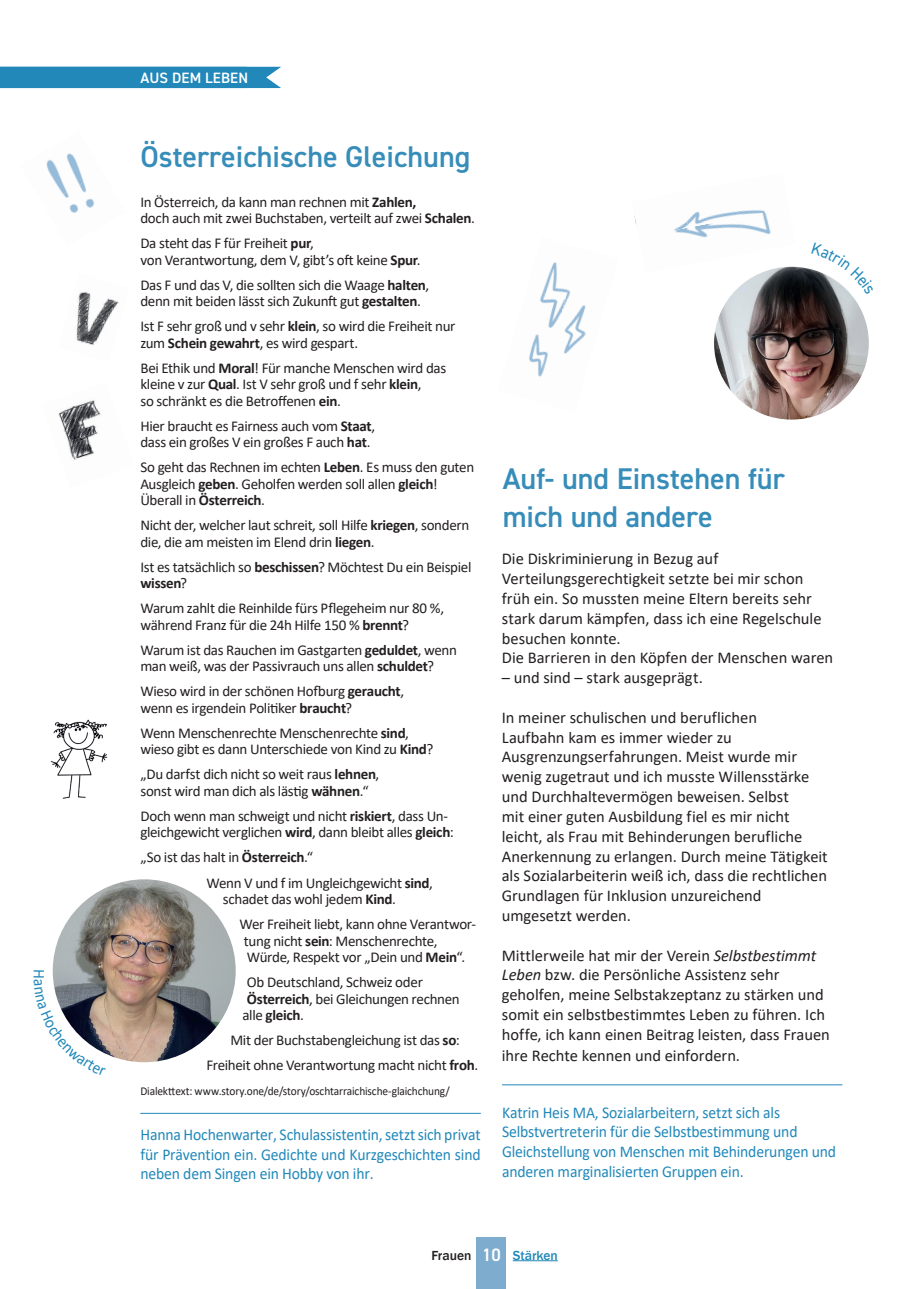
<style>
.page{position:relative;width:919px;height:1289px;background:#fff}
.page>*{position:absolute;margin:0;border:0;box-sizing:border-box;transform-origin:0 0}
.t1{font:600 30px/37.5px "DIN2014";color:#378db9}
.t2{font:16.5px/19.8px "Calibri";letter-spacing:-.005em;color:#231f20}
.t3{font:16.5px/19.8px "Calibri";letter-spacing:-.01em;color:#2188b9;text-align:justify;scale:.95 1}
.t4{font:15px/16.5px "Calibri";letter-spacing:-.025em;color:#231f20}
.t5{font:600 15px "DIN2014";letter-spacing:.01em;color:#fff}
.t6{font:700 15px "Calibri";letter-spacing:-.02em;color:#231f20}
.t7{font:500 13.5px "Franklin Gothic";color:#2188b9}
.t8{font:12px "Calibri";letter-spacing:-.01em;color:#231f20;scale:.95 1}
.s1{font-weight:700}
.s2{font-weight:400}
.s3{font-style:italic}
.s4{color:#231f20}
.s5{font-family:"DIN2014";font-weight:600;font-size:18px;color:#fff}
</style>
<div class="page">
<div style="left:0;top:67px;width:281px;height:21px;background:#2188b9"></div>
<div style="left:476px;top:1237px;width:30px;height:51px;background:#7eaccf"></div>
<hr style="left:512px;top:1260px;width:45px;height:1px;background:#2188b9">
<hr style="left:140px;top:1112px;width:340px;height:1px;background:#2188b9">
<img style="left:53px;top:879px;width:183px;height:183px;border-radius:91px">
<hr style="left:502px;top:1084px;width:340px;height:1px;background:#2188b9">
<img style="left:544px;top:262px;width:13px;height:26px">
<img style="left:565px;top:289px;width:5px;height:10px">
<img style="left:534px;top:288px;width:31px;height:51px">
<img style="left:550px;top:299px;width:36px;height:51px">
<img style="left:529px;top:339px;width:11px;height:24px">
<img style="left:536px;top:350px;width:34px;height:27px">
<img style="left:46px;top:160px;width:4px;height:14px">
<img style="left:50px;top:153px;width:30px;height:35px">
<img style="left:59px;top:188px;width:14px;height:25px">
<img style="left:73px;top:171px;width:22px;height:42px">
<img style="left:634px;top:215px;width:54px;height:19px">
<img style="left:688px;top:227px;width:50px;height:11px">
<img style="left:681px;top:211px;width:57px;height:16px">
<img style="left:738px;top:218px;width:33px;height:16px">
<img style="left:731px;top:210px;width:36px;height:8px">
<img style="left:78px;top:292px;width:41px;height:18px">
<img style="left:76px;top:310px;width:38px;height:35px">
<img style="left:58px;top:400px;width:43px;height:23px">
<img style="left:62px;top:423px;width:36px;height:37px">
<img style="left:51px;top:719px;width:57px;height:80px">
<svg style="left:52px;top:970px;width:60px;height:87px"></svg>
<img style="left:714px;top:266px;width:155px;height:154px">
<p class="t5" style="left:140px;top:68px;width:109px">AUS DEM LEBEN</p>
<p class="t5" style="left:152px;top:68px;width:69px">VORWORT</p>
<h1 class="t1" style="left:140px;top:137px;width:331px">Österreichische Gleichung</h1>
<p class="t4" style="left:140px;top:193px;width:336px">In Österreich, da kann man rechnen mit <span class="s1">Zahlen,<br></span>doch auch mit zwei Buchstaben, verteilt auf zwei <span class="s1">Schalen</span>.</p>
<p class="t4" style="left:140px;top:234px;width:282px">Da steht das F für Freiheit <span class="s1">pur</span>,<br>von Verantwortung, dem V, gibt’s oft keine <span class="s1">Spur</span>.</p>
<p class="t4" style="left:140px;top:276px;width:290px">Das F und das V, die sollten sich die Waage <span class="s1">halten</span>, denn mit beiden lässt sich Zukunft gut <span class="s1">gestalten</span>.</p>
<p class="t4" style="left:140px;top:317px;width:316px">Ist F sehr groß und v sehr <span class="s1">klein</span>, so wird die Freiheit nur zum <span class="s1">Schein gewahrt</span>, es wird gespart.</p>
<p class="t4" style="left:140px;top:359px;width:307px">Bei Ethik und <span class="s1">Moral</span>! Für manche Menschen wird das kleine v zur <span class="s1">Qual</span>. Ist V sehr groß und f sehr <span class="s1">klein</span>,<br>so schränkt es die Betroffenen <span class="s1">ein</span>.</p>
<p class="t4" style="left:140px;top:417px;width:236px">Hier braucht es Fairness auch vom <span class="s1">Staat</span>, dass ein großes V ein großes F auch <span class="s1">hat</span>.</p>
<p class="t4" style="left:140px;top:458px;width:335px">So geht das Rechnen im echten <span class="s1">Leben</span>. Es muss den guten<br>Ausgleich <span class="s1">geben</span>. Geholfen werden soll allen <span class="s1">gleich</span>!<br>Überall in <span class="s1">Österreich</span>.</p>
<p class="t4" style="left:140px;top:516px;width:330px">Nicht der, welcher laut schreit, soll Hilfe <span class="s1">kriegen</span>, sondern die, die am meisten im Elend drin <span class="s1">liegen</span>.</p>
<p class="t4" style="left:140px;top:558px;width:332px">Ist es tatsächlich so <span class="s1">beschissen</span>? Möchtest Du ein Beispiel <span class="s1">wissen</span>?</p>
<p class="t4" style="left:140px;top:599px;width:305px">Warum zahlt die Reinhilde fürs Pflegeheim nur 80 %, während Franz für die 24h Hilfe 150 % <span class="s1">brennt</span>?</p>
<p class="t4" style="left:140px;top:641px;width:318px">Warum ist das Rauchen im Gastgarten <span class="s1">geduldet</span>, wenn man weiß, was der Passivrauch uns allen <span class="s1">schuldet</span>?</p>
<p class="t4" style="left:140px;top:682px;width:265px">Wieso wird in der schönen Hofburg <span class="s1">geraucht</span>, wenn es irgendein Politiker <span class="s1">braucht</span>?</p>
<p class="t4" style="left:140px;top:724px;width:294px">Wenn Menschenrechte Menschenrechte <span class="s1">sind</span>, wieso gibt es dann Unterschiede von Kind zu <span class="s1">Kind</span>?</p>
<p class="t4" style="left:140px;top:765px;width:240px">„Du darfst dich nicht so weit raus <span class="s1">lehnen</span>, sonst wird man dich als lästig <span class="s1">wähnen</span>.“</p>
<p class="t4" style="left:140px;top:807px;width:315px">Doch wenn man schweigt und nicht <span class="s1">riskiert</span>, dass Un&shy;gleichgewicht verglichen <span class="s1">wird</span>, dann bleibt alles <span class="s1">gleich</span>:</p>
<p class="t4" style="left:206px;top:844px;width:228px;line-height:25px;text-indent:-66px">„So ist das halt in <span class="s1">Österreich</span>.“<br>Wenn V und f im Ungleichgewicht <span class="s1">sind</span>,</p>
<p class="t4" style="left:239px;top:886px;width:238px;line-height:25px;text-indent:-16px">schadet das wohl jedem <span class="s1">Kind</span>.<br>Wer Freiheit liebt, kann ohne Verantwor-</p>
<p class="t4" style="left:244px;top:931px;width:223px">tung nicht <span class="s1">sein</span>: Menschenrechte,<br>Würde, Respekt vor „Dein und <span class="s1">Mein</span>“.</p>
<p class="t4" style="left:247px;top:973px;width:177px">Ob Deutschland, Schweiz oder</p>
<p class="t4" style="left:247px;top:989px;width:214px"><span class="s1">Österreich</span>, bei Gleichungen rechnen</p>
<p class="t6" style="left:242px;top:1004px;width:63px"><span class="s2">alle</span> gleich<span class="s2">.</span></p>
<p class="t4" style="left:206px;top:1027px;width:273px;line-height:25px;text-align:center">Mit der Buchstabengleichung ist das <span class="s1">so</span>:<br>Freiheit ohne Verantwortung macht nicht <span class="s1">froh</span>.</p>
<p class="t8" style="left:140px;top:1082px;width:327px">Dialekttext: www.story.one/de/story/oschtarraichische-glaichchung/</p>
<p class="t3" style="left:140px;top:1123px;width:359px">Hanna Hochenwarter, Schulassistentin, setzt sich privat für Prävention ein. Gedichte und Kurzgeschichten sind neben dem Singen ein Hobby von ihr.</p>
<h1 class="t1" style="left:502px;top:459px;width:283px">Auf- und Einstehen für mich und andere</h1>
<p class="t2" style="left:502px;top:548px;width:333px">Die Diskriminierung in Bezug auf Verteilungsgerechtigkeit setzte bei mir schon früh ein. So mussten meine Eltern bereits sehr stark darum kämpfen, dass ich eine Regelschule besuchen konnte.<br>Die Barrieren in den Köpfen der Menschen waren</p>
<p class="t2" style="left:502px;top:667px;width:202px">– und sind – stark ausgeprägt.</p>
<p class="t2" style="left:502px;top:707px;width:327px">In meiner schulischen und beruflichen<br>Laufbahn kam es immer wieder zu Ausgrenzungserfahrungen. Meist wurde mir wenig zugetraut und ich musste Willensstärke und Durchhaltevermögen beweisen. Selbst<br>mit einer guten Ausbildung fiel es mir nicht leicht, als Frau mit Behinderungen berufliche Anerkennung zu erlangen. Durch meine Tätigkeit als Sozialarbeiterin weiß ich, dass die rechtlichen Grundlagen für Inklusion unzureichend umgesetzt werden.</p>
<p class="t2" style="left:502px;top:944px;width:329px">Mittlerweile hat mir der Verein <span class="s3">Selbstbestimmt Leben</span> bzw. die Persönliche Assistenz sehr geholfen, meine Selbstakzeptanz zu stärken und somit ein selbstbestimmtes Leben zu führen. Ich hoffe, ich kann einen Beitrag leisten, dass Frauen</p>
<p class="t2" style="left:502px;top:1045px;width:240px">ihre Rechte kennen und einfordern.</p>
<p class="t3" style="left:502px;top:1101px;width:353px;text-align:left">Katrin Heis MA, Sozialarbeitern, setzt sich als Selbstvertreterin für die Selbstbestimmung und Gleichstellung von Menschen mit Behinderungen und anderen marginalisierten Gruppen ein.</p>
<p class="t7" style="left:431px;top:1246px;width:128px"><span class="s4">Frauen</span> <span class="s5">10</span> Stärken</p>
</div>
